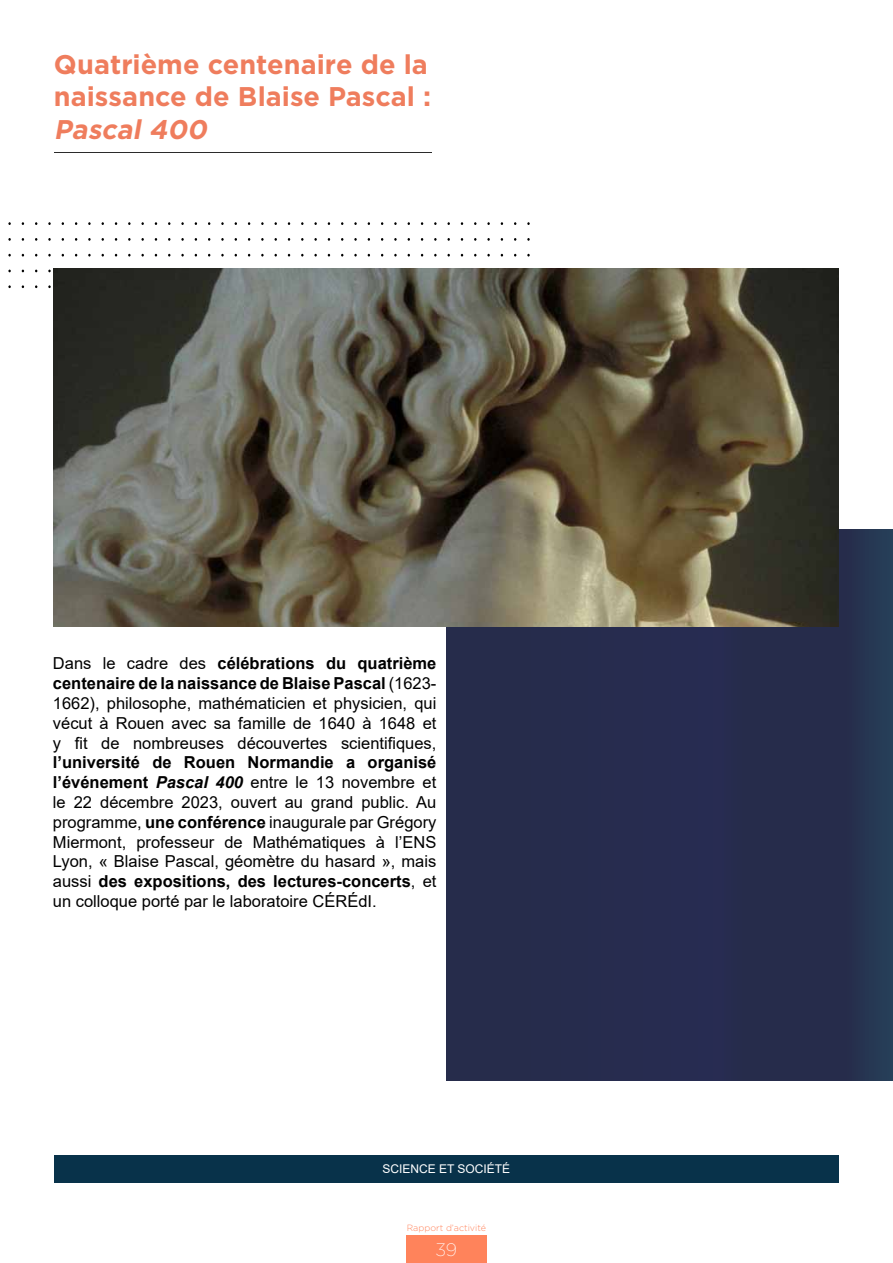
<style>
.page{position:relative;width:893px;height:1263px;background:#fff}
.page>*{position:absolute;margin:0;border:0;box-sizing:border-box;transform-origin:0 0}
.t1{font:700 27px/32.4px "Gotham";color:#ef7d5d}
.t2{font:italic 700 27px "Gotham";color:#ef7d5d}
.t3{font:200 18px "Gotham";color:#fff}
.t4{font:16.5px/19.8px "Arial";color:#000;text-align:justify}
.t5{font:12px "Arial";color:#fff}
.t6{font:300 9px "Gotham";color:#ff835b}
.s1{font-weight:700}
.s2{font-weight:700;font-style:italic}
</style>
<div class="page">
<div style="left:406px;top:1235px;width:81px;height:28px;background:#ff835b"></div>
<div style="left:447px;top:529px;width:446px;height:551px;background:#262c4c"></div>
<hr style="left:54px;top:152px;width:378px;height:1px;background:#2b2b2b">
<img style="left:54px;top:269px;width:785px;height:357px">
<div style="left:54px;top:1155px;width:785px;height:27px;background:#08324a"></div>
<h1 class="t1" style="left:54px;top:47px;width:379px">Quatrième centenaire de la naissance de Blaise Pascal :</h1>
<h1 class="t2" style="left:54px;top:113px;width:160px">Pascal 400</h1>
<p class="t4" style="left:53px;top:653px;width:385px">Dans le cadre des <span class="s1">célébrations du quatrième centenaire de la naissance de Blaise Pascal</span> (1623- 1662), philosophe, mathématicien et physicien, qui vécut à Rouen avec sa famille de 1640 à 1648 et y fit de nombreuses découvertes scientifiques,</p>
<p class="t4" style="left:53px;top:752px;width:385px"><span class="s1">l’université de Rouen Normandie a organisé l’événement</span> <span class="s2">Pascal 400</span> entre le 13 novembre et le 22 décembre 2023, ouvert au grand public. Au programme, <span class="s1">une conférence</span> inaugurale par Grégory Miermont, professeur de Mathématiques à l’ENS Lyon, « Blaise Pascal, géomètre du hasard », mais aussi <span class="s1">des expositions, des lectures-concerts</span>, et un colloque porté par le laboratoire CÉRÉdI.</p>
<p class="t5" style="left:382px;top:1160px;width:129px">SCIENCE ET SOCIÉTÉ</p>
<p class="t6" style="left:407px;top:1222px;width:81px">Rapport d’activité</p>
<p class="t3" style="left:436px;top:1238px;width:23px">39</p>
</div>
